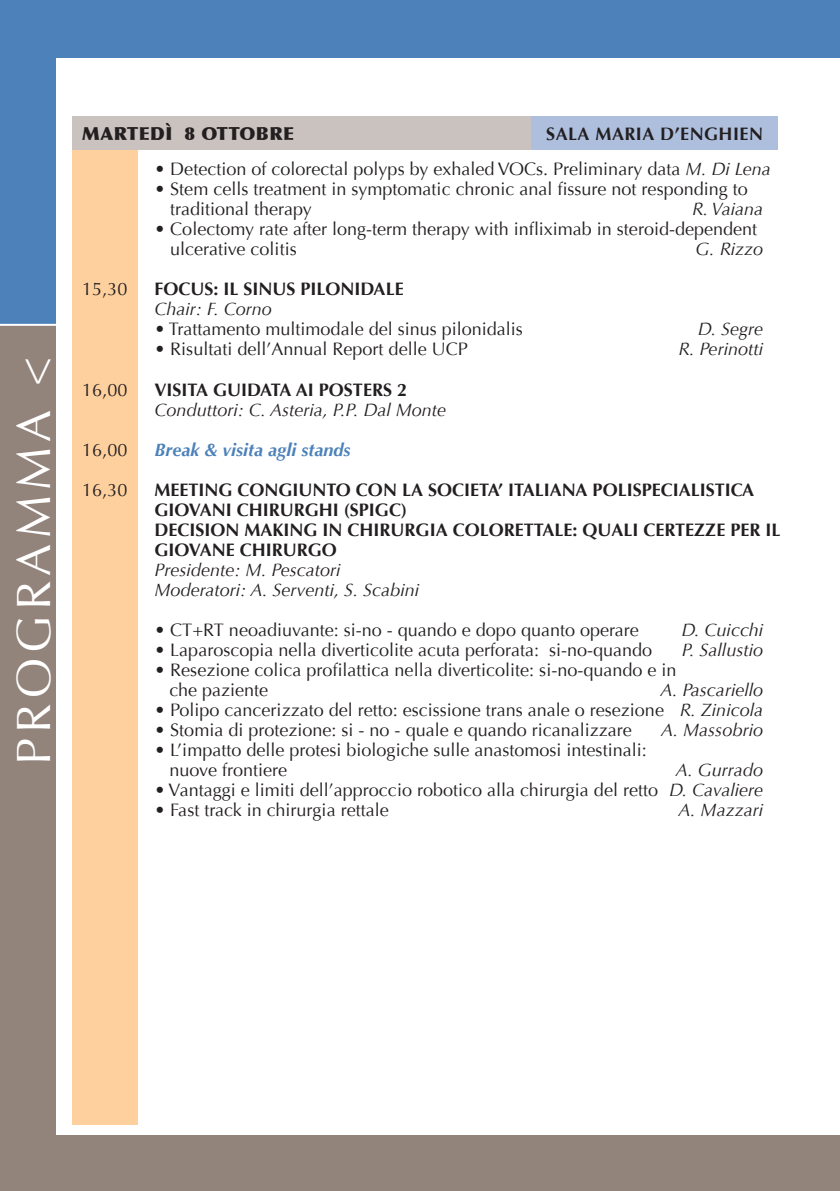
<style>
.page{position:relative;width:840px;height:1191px;background:#fff}
.page>*{position:absolute;margin:0;border:0;box-sizing:border-box;transform-origin:0 0}
.t1{font:48px "Optima";letter-spacing:.11em;color:#fff}
.t2{font:18px/20px "Optima";color:#231f20}
.t3{font:italic 18px/20px "Optima";color:#231f20}
.t4{font:700 18px/20px "Optima";color:#231f20}
.t5{font:italic 700 18px "Optima";color:#4c81b9}
.t6{font:700 18px "Optima";letter-spacing:.025em;color:#231f20}
.t7{font:900 18px "Optima";letter-spacing:.025em;color:#231f20}
.s1{font-style:italic}
</style>
<div class="page">
<div style="left:0;top:324px;width:839px;height:867px;background:#92837b"></div>
<div style="left:0;top:0;width:839px;height:324px;background:#4c81b9"></div>
<hr style="left:0;top:324px;width:839px;height:2px;background:#fff">
<div style="left:57px;top:58px;width:782px;height:1076px;background:#fff"></div>
<div style="left:72px;top:116px;width:65px;height:1008px;background:#fed09e"></div>
<div style="left:72px;top:116px;width:705px;height:33px;background:#cac2be"></div>
<div style="left:531px;top:116px;width:246px;height:33px;background:#aebfde"></div>
<h1 class="t1" style="left:6px;top:764px;width:409px;rotate:-90deg">PROGRAMMA &lt;</h1>
<p class="t7" style="left:82px;top:122px;width:213px">MARTEDÌ 8 OTTOBRE</p>
<p class="t6" style="left:546px;top:123px;width:218px">SALA MARIA D’ENGHIEN</p>
<p class="t2" style="left:154px;top:159px;width:617px">• Detection of colorectal polyps by exhaled VOCs. Preliminary data <span class="s1">M. Di Lena</span></p>
<p class="t2" style="left:170px;top:179px;width:578px;text-indent:-16px">• Stem cells treatment in symptomatic chronic anal fissure not responding to traditional therapy</p>
<p class="t3" style="left:691px;top:199px;width:72px">R. Vaiana</p>
<p class="t2" style="left:170px;top:219px;width:588px;text-indent:-16px">• Colectomy rate after long-term therapy with infliximab in steroid-dependent ulcerative colitis</p>
<p class="t3" style="left:695px;top:239px;width:69px">G. Rizzo</p>
<p class="t2" style="left:82px;top:279px;width:47px">15,30</p>
<p class="t4" style="left:154px;top:279px;width:251px">FOCUS: IL SINUS PILONIDALE</p>
<p class="t3" style="left:154px;top:299px;width:119px">Chair: F. Corno</p>
<p class="t2" style="left:154px;top:319px;width:370px">• Trattamento multimodale del sinus pilonidalis</p>
<p class="t3" style="left:697px;top:319px;width:67px">D. Segre</p>
<p class="t2" style="left:154px;top:339px;width:315px">• Risultati dell’Annual Report delle UCP</p>
<p class="t3" style="left:678px;top:339px;width:86px">R. Perinotti</p>
<p class="t2" style="left:82px;top:379px;width:47px">16,00</p>
<p class="t4" style="left:154px;top:379px;width:254px">VISITA GUIDATA AI POSTERS 2</p>
<p class="t3" style="left:154px;top:399px;width:293px">Conduttori: C. Asteria, P.P. Dal Monte</p>
<p class="t2" style="left:82px;top:439px;width:47px">16,00</p>
<p class="t5" style="left:154px;top:439px;width:198px">Break &amp; visita agli stands</p>
<p class="t2" style="left:82px;top:479px;width:47px">16,30</p>
<p class="t4" style="left:154px;top:479px;width:627px">MEETING CONGIUNTO CON LA SOCIETA’ ITALIANA POLISPECIALISTICA GIOVANI CHIRURGHI (SPIGC)<br>DECISION MAKING IN CHIRURGIA COLORETTALE: QUALI CERTEZZE PER IL GIOVANE CHIRURGO</p>
<p class="t3" style="left:154px;top:559px;width:266px">Presidente: M. Pescatori<br>Moderatori: A. Serventi, S. Scabini</p>
<p class="t2" style="left:154px;top:619px;width:486px">• CT+RT neoadiuvante: si-no - quando e dopo quanto operare</p>
<p class="t3" style="left:681px;top:619px;width:83px">D. Cuicchi</p>
<p class="t2" style="left:154px;top:639px;width:499px">• Laparoscopia nella diverticolite acuta perforata: si-no-quando</p>
<p class="t3" style="left:681px;top:639px;width:83px">P. Sallustio</p>
<p class="t2" style="left:169px;top:659px;width:508px;text-indent:-15px">• Resezione colica profilattica nella diverticolite: si-no-quando e in che paziente</p>
<p class="t3" style="left:660px;top:679px;width:104px">A. Pascariello</p>
<p class="t2" style="left:154px;top:699px;width:610px">• Polipo cancerizzato del retto: escissione trans anale o resezione <span class="s1">R. Zinicola</span></p>
<p class="t2" style="left:154px;top:719px;width:479px">• Stomia di protezione: si - no - quale e quando ricanalizzare</p>
<p class="t3" style="left:661px;top:719px;width:103px">A. Massobrio</p>
<p class="t2" style="left:169px;top:739px;width:478px;text-indent:-15px">• L’impatto delle protesi biologiche sulle anastomosi intestinali: nuove frontiere</p>
<p class="t3" style="left:675px;top:759px;width:89px">A. Gurrado</p>
<p class="t2" style="left:154px;top:779px;width:610px">• Vantaggi e limiti dell’approccio robotico alla chirurgia del retto <span class="s1">D. Cavaliere</span></p>
<p class="t2" style="left:154px;top:799px;width:236px">• Fast track in chirurgia rettale</p>
<p class="t3" style="left:678px;top:799px;width:86px">A. Mazzari</p>
</div>
